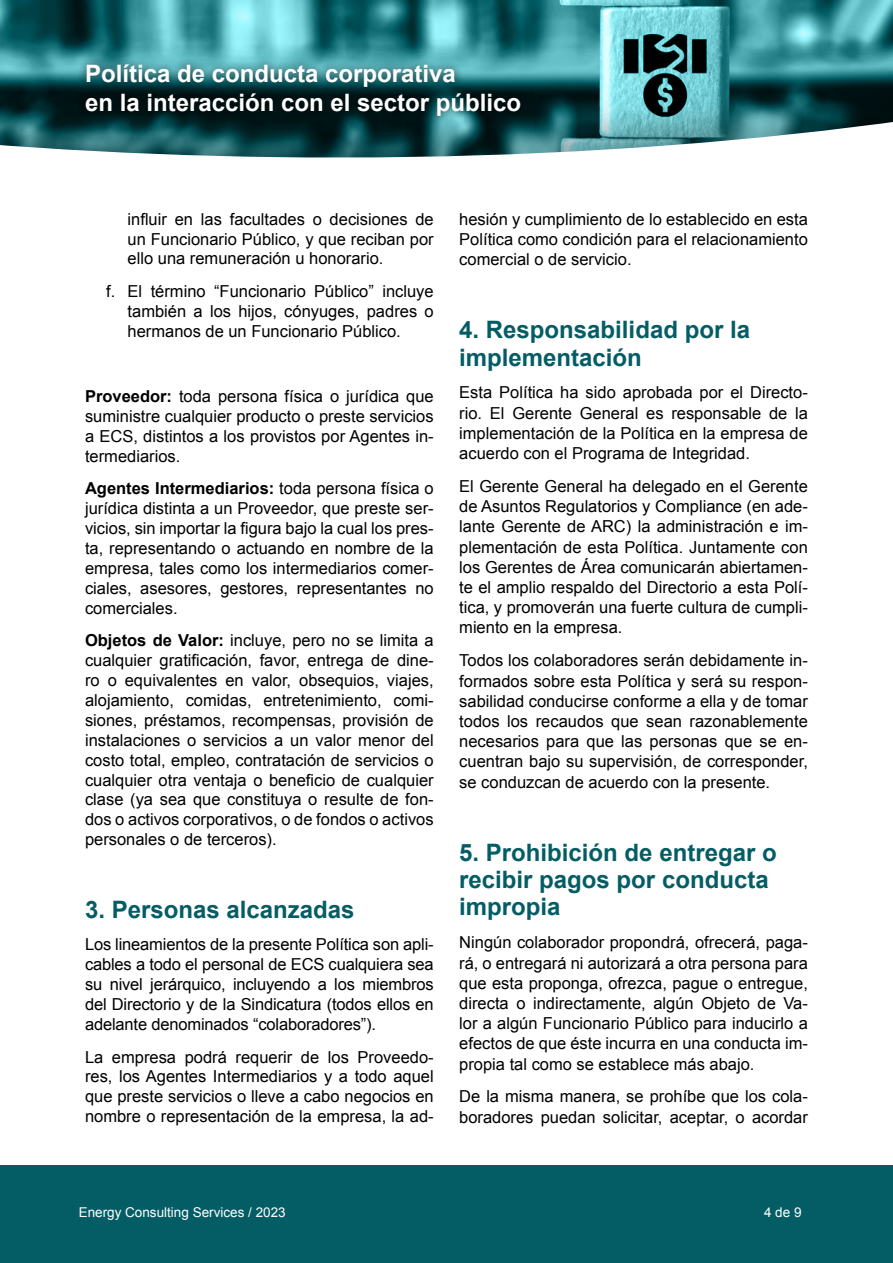
<style>
.page{position:relative;width:893px;height:1263px;background:#fff}
.page>*{position:absolute;margin:0;border:0;box-sizing:border-box;transform-origin:0 0}
.t1{font:700 24px/27.5px "Arial";color:#045d65}
.t2{font:700 24px/28.5px "Arial";color:#fff}
.t3{font:16.5px/20px "Arial";color:#000;text-align:justify}
.t4{font:13.5px "Arial";color:#fff}
.s1{font-weight:700}
</style>
<div class="page">
<div style="left:0;top:1165px;width:893px;height:98px;background:#045d65"></div>
<svg style="left:0;top:0;width:893px;height:53px;background:#3c9097"></svg>
<svg style="left:0;top:53px;width:893px;height:105px;background:#457b80"></svg>
<div style="left:76px;top:56px;width:453px;height:68px;background:#000;opacity:.75"></div>
<h1 class="t2" style="left:85px;top:60px;width:438px">Política de conducta corporativa<br>en la interacción con el sector público</h1>
<p class="t3" style="left:128px;top:209px;width:308px">influir en las facultades o decisiones de un Funcionario Público, y que reciban por ello una remuneración u honorario.</p>
<p class="t3" style="left:128px;top:281px;width:308px;text-indent:-21px">f. El término “Funcionario Público” incluye también a los hijos, cónyuges, padres o hermanos de un Funcionario Público.</p>
<p class="t3" style="left:85px;top:386px;width:350px"><span class="s1">Proveedor:</span> toda persona física o jurídica que suministre cualquier producto o preste servicios a ECS, distintos a los provistos por Agentes in&shy;termediarios.</p>
<p class="t3" style="left:85px;top:479px;width:350px"><span class="s1">Agentes Intermediarios:</span> toda persona física o jurídica distinta a un Proveedor, que preste ser&shy;vicios, sin importar la figura bajo la cual los pres&shy;ta, representando o actuando en nombre de la empresa, tales como los intermediarios comer&shy;ciales, asesores, gestores, representantes no comerciales.</p>
<p class="t3" style="left:85px;top:631px;width:350px"><span class="s1">Objetos de Valor:</span> incluye, pero no se limita a cualquier gratificación, favor, entrega de dine&shy;ro o equivalentes en valor, obsequios, viajes, alojamiento, comidas, entretenimiento, comi&shy;siones, préstamos, recompensas, provisión de instalaciones o servicios a un valor menor del costo total, empleo, contratación de servicios o cualquier otra ventaja o beneficio de cualquier clase (ya sea que constituya o resulte de fon&shy;dos o activos corporativos, o de fondos o activos personales o de terceros).</p>
<h1 class="t1" style="left:85px;top:896px;width:271px">3. Personas alcanzadas</h1>
<p class="t3" style="left:85px;top:935px;width:350px">Los lineamientos de la presente Política son apli&shy;cables a todo el personal de ECS cualquiera sea su nivel jerárquico, incluyendo a los miembros del Directorio y de la Sindicatura (todos ellos en adelante denominados “colaboradores”).</p>
<p class="t3" style="left:85px;top:1047px;width:350px">La empresa podrá requerir de los Proveedo&shy;res, los Agentes Intermediarios y a todo aquel que preste servicios o lleve a cabo negocios en nombre o representación de la empresa, la ad-</p>
<p class="t3" style="left:459px;top:209px;width:350px">hesión y cumplimiento de lo establecido en esta Política como condición para el relacionamiento comercial o de servicio.</p>
<h1 class="t1" style="left:459px;top:317px;width:292px">4. Responsabilidad por la implementación</h1>
<p class="t3" style="left:459px;top:383px;width:350px">Esta Política ha sido aprobada por el Directo&shy;rio. El Gerente General es responsable de la implementación de la Política en la empresa de acuerdo con el Programa de Integridad.</p>
<p class="t3" style="left:459px;top:476px;width:350px">El Gerente General ha delegado en el Gerente de Asuntos Regulatorios y Compliance (en ade&shy;lante Gerente de ARC) la administración e im&shy;plementación de esta Política. Juntamente con los Gerentes de Área comunicarán abiertamen&shy;te el amplio respaldo del Directorio a esta Polí&shy;tica, y promoverán una fuerte cultura de cumpli&shy;miento en la empresa.</p>
<p class="t3" style="left:459px;top:651px;width:350px">Todos los colaboradores serán debidamente in&shy;formados sobre esta Política y será su respon&shy;sabilidad conducirse conforme a ella y de tomar todos los recaudos que sean razonablemente necesarios para que las personas que se en&shy;cuentran bajo su supervisión, de corresponder, se conduzcan de acuerdo con la presente.</p>
<h1 class="t1" style="left:459px;top:839px;width:319px">5. Prohibición de entregar o recibir pagos por conducta impropia</h1>
<p class="t3" style="left:459px;top:932px;width:350px">Ningún colaborador propondrá, ofrecerá, paga&shy;rá, o entregará ni autorizará a otra persona para que esta proponga, ofrezca, pague o entregue, directa o indirectamente, algún Objeto de Va&shy;lor a algún Funcionario Público para inducirlo a efectos de que éste incurra en una conducta im&shy;propia tal como se establece más abajo.</p>
<p class="t3" style="left:459px;top:1087px;width:350px">De la misma manera, se prohíbe que los cola&shy;boradores puedan solicitar, aceptar, o acordar</p>
<p class="t4" style="left:79px;top:1203px;width:209px">Energy Consulting Services / 2023</p>
<p class="t4" style="left:764px;top:1203px;width:39px">4 de 9</p>
</div>
